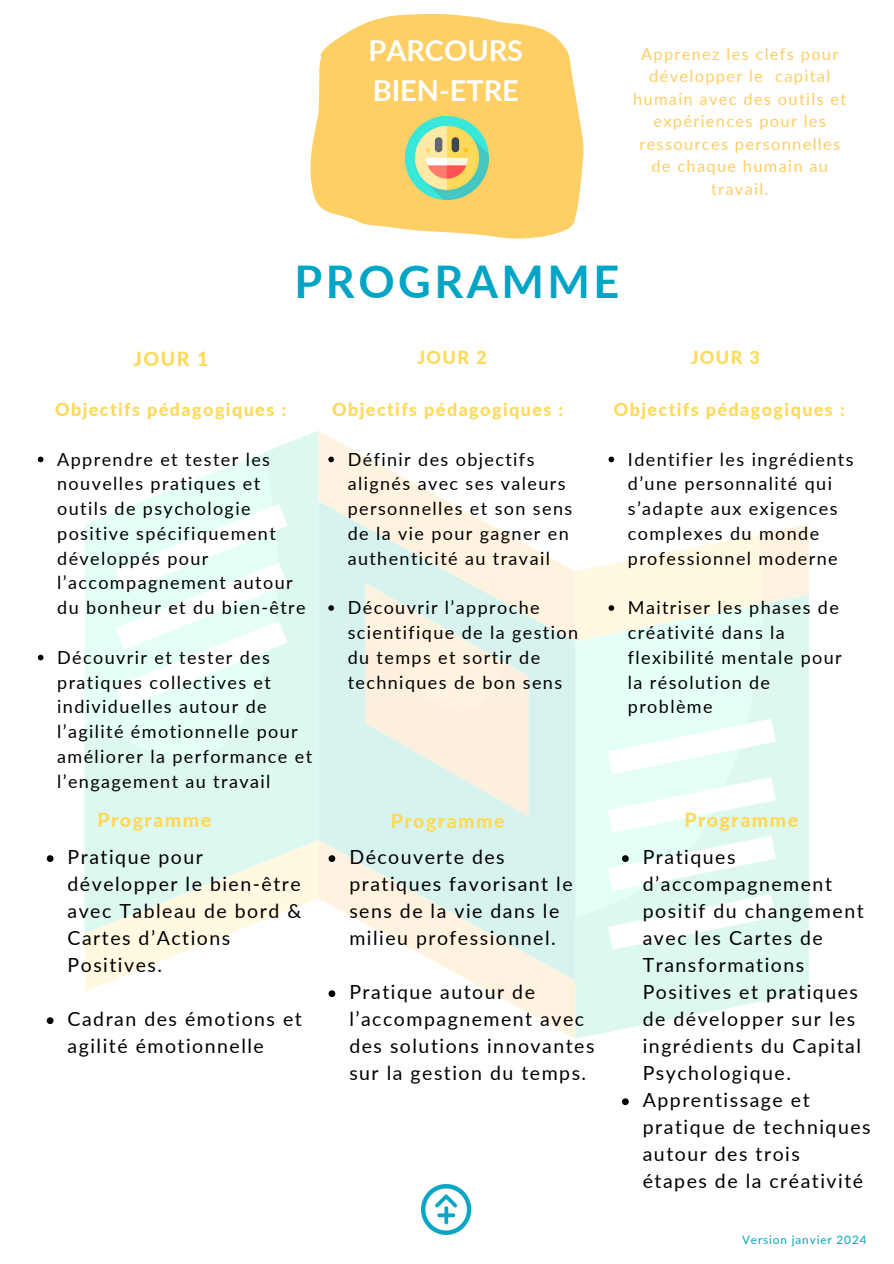
<style>
.page{position:relative;width:894px;height:1264px;background:#fff}
.page>*{position:absolute;margin:0;border:0;box-sizing:border-box;transform-origin:0 0}
.t1{font:700 45px "Lato";letter-spacing:.075em;color:#00a4c4}
.t2{font:700 28.8px/39.5px "Lato";color:#fff}
.t3{font:19.5px/27px "Lato";letter-spacing:.075em;color:#000}
.t4{font:800 19.5px "Lato";letter-spacing:.075em;color:#ffd958}
.t5{font:18px/24.8px "Lato";letter-spacing:.075em;color:#000}
.t6{font:800 18px "Lato";letter-spacing:.075em;color:#ffd958}
.t7{font:16.5px/22.5px "Lato";letter-spacing:.075em;color:#fdcf64;text-align:center}
.t8{font:11.7px "Lato";letter-spacing:.075em;color:#00a4c4}
</style>
<div class="page">
<img style="left:421px;top:1184px;width:51px;height:50px">
<svg style="left:310px;top:14px;width:273px;height:225px;fill:#fdcf64"></svg>
<img style="left:405px;top:116px;width:83px;height:83px">
<svg style="left:335px;top:980px;width:240px;height:58px"></svg>
<svg style="left:318px;top:641px;width:257px;height:339px;fill:#d7f3ef"></svg>
<svg style="left:318px;top:431px;width:257px;height:210px"></svg>
<svg style="left:85px;top:933px;width:146px;height:58px"></svg>
<svg style="left:365px;top:582px;width:163px;height:234px"></svg>
<svg style="left:85px;top:431px;width:233px;height:502px;fill:#ddf8f1"></svg>
<svg style="left:575px;top:641px;width:233px;height:397px;fill:#ddf8f1"></svg>
<svg style="left:115px;top:504px;width:172px;height:204px"></svg>
<svg style="left:38px;top:456px;width:5px;height:6px"></svg>
<svg style="left:38px;top:654px;width:5px;height:6px"></svg>
<svg style="left:328px;top:456px;width:6px;height:6px"></svg>
<svg style="left:328px;top:605px;width:6px;height:6px"></svg>
<svg style="left:608px;top:456px;width:6px;height:6px"></svg>
<svg style="left:575px;top:524px;width:233px;height:117px"></svg>
<svg style="left:47px;top:855px;width:6px;height:7px"></svg>
<svg style="left:47px;top:1017px;width:6px;height:7px"></svg>
<svg style="left:607px;top:718px;width:168px;height:231px"></svg>
<svg style="left:622px;top:1098px;width:6px;height:7px"></svg>
<svg style="left:328px;top:855px;width:7px;height:7px"></svg>
<svg style="left:328px;top:990px;width:7px;height:7px"></svg>
<h6 class="t2" style="left:368px;top:30px;width:156px">PARCOURS<br>BIEN-ETRE</h6>
<h1 class="t7" style="left:633px;top:42px;width:215px">Apprenez les clefs pour développer le capital humain avec des outils et expériences pour les ressources personnelles de chaque humain au travail.</h1>
<p class="t1" style="left:294px;top:253px;width:326px">PROGRAMME</p>
<p class="t4" style="left:133px;top:347px;width:76px">JOUR 1</p>
<p class="t6" style="left:417px;top:346px;width:71px">JOUR 2</p>
<p class="t6" style="left:690px;top:346px;width:71px">JOUR 3</p>
<h3 class="t6" style="left:55px;top:398px;width:232px">Objectifs pédagogiques :</h3>
<h3 class="t5" style="left:57px;top:446px;width:250px">Apprendre et tester les nouvelles pratiques et outils de psychologie positive spécifiquement développés pour l’accompagnement autour du bonheur et du bien-être</h3>
<h3 class="t5" style="left:57px;top:644px;width:256px">Découvrir et tester des pratiques collectives et individuelles autour de l’agilité émotionnelle pour améliorer la performance et l’engagement au travail</h3>
<h4 class="t4" style="left:97px;top:807px;width:115px">Programme</h4>
<p class="t3" style="left:68px;top:843px;width:235px">Pratique pour développer le bien-être avec Tableau de bord &amp;<br>Cartes d’Actions<br>Positives.</p>
<p class="t3" style="left:68px;top:1005px;width:236px">Cadran des émotions et agilité émotionnelle</p>
<h4 class="t6" style="left:332px;top:398px;width:232px">Objectifs pédagogiques :</h4>
<p class="t5" style="left:347px;top:446px;width:226px">Définir des objectifs alignés avec ses valeurs personnelles et son sens de la vie pour gagner en authenticité au travail</p>
<p class="t5" style="left:347px;top:595px;width:232px">Découvrir l’approche scientifique de la gestion du temps et sortir de techniques de bon sens</p>
<h4 class="t6" style="left:613px;top:398px;width:232px">Objectifs pédagogiques :</h4>
<p class="t5" style="left:627px;top:446px;width:227px">Identifier les ingrédients d’une personnalité qui s’adapte aux exigences complexes du monde professionnel moderne</p>
<p class="t5" style="left:627px;top:595px;width:215px">Maitriser les phases de créativité dans la flexibilité mentale pour la résolution de problème</p>
<p class="t4" style="left:390px;top:808px;width:115px">Programme</p>
<p class="t4" style="left:684px;top:807px;width:115px">Programme</p>
<h4 class="t3" style="left:349px;top:843px;width:225px">Découverte des pratiques favorisant le sens de la vie dans le milieu professionnel.</h4>
<h4 class="t3" style="left:349px;top:978px;width:247px">Pratique autour de l’accompagnement avec des solutions innovantes sur la gestion du temps.</h4>
<p class="t3" style="left:642px;top:843px;width:222px">Pratiques d’accompagnement positif du changement avec les Cartes de<br>Transformations<br>Positives et pratiques de développer sur les ingrédients du Capital<br>Psychologique.</p>
<h4 class="t3" style="left:642px;top:1086px;width:229px">Apprentissage et pratique de techniques autour des trois<br>étapes de la créativité</h4>
<p class="t8" style="left:741px;top:1232px;width:126px">Version janvier 2024</p>
</div>
